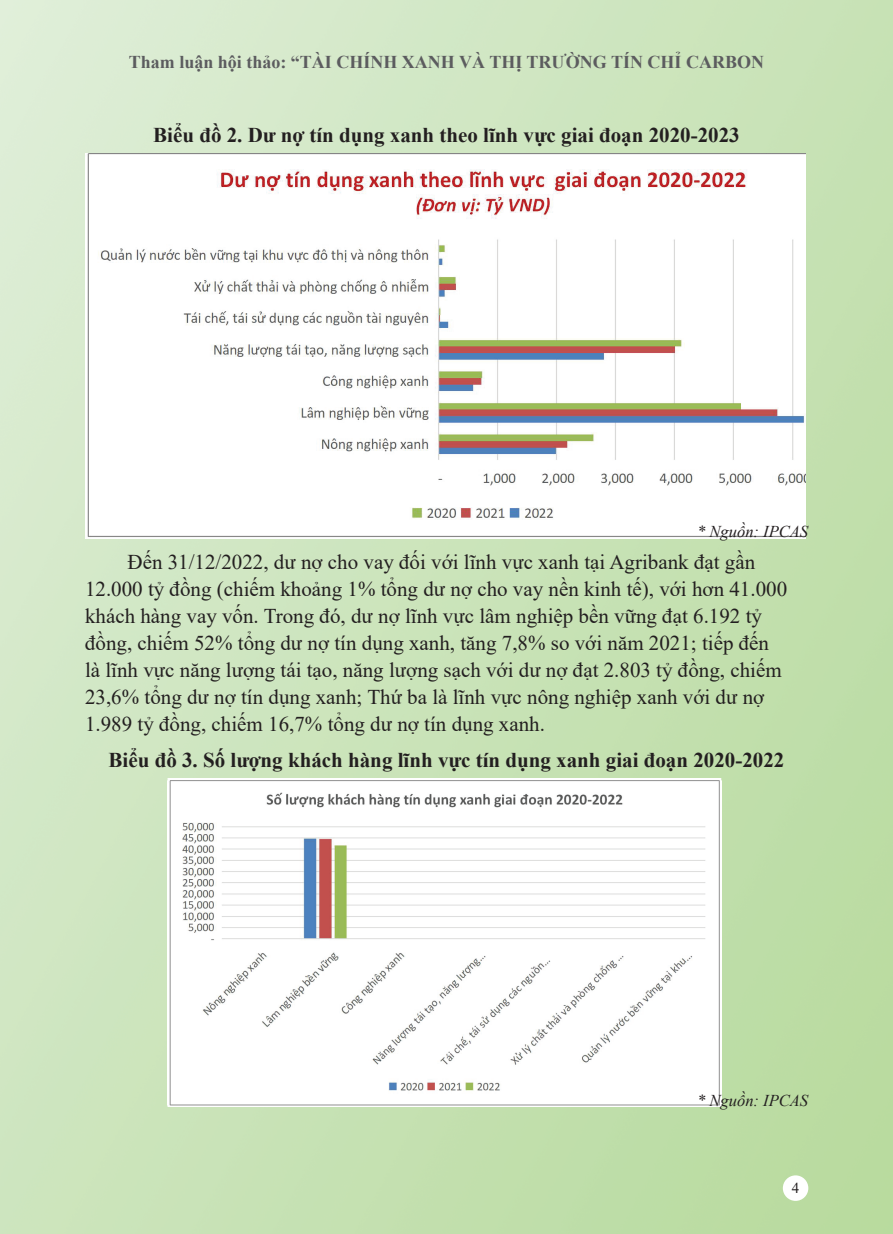
<style>
.page{position:relative;width:893px;height:1234px;background:#fff}
.page>*{position:absolute;margin:0;border:0;box-sizing:border-box;transform-origin:0 0}
.t1{font:21px/27px "Times New Roman";color:#231f20}
.t2{font:700 21px "Times New Roman";color:#231f20}
.t3{font:700 18px "Times New Roman";color:#5c5c5f}
.t4{font:18px "Minion Pro";color:#231f20}
.t5{font:italic 16.5px "Times New Roman";color:#231f20}
.t6{font:15px "Times New Roman";color:#231f20}
</style>
<div class="page">
<img style="left:0;top:0;width:893px;height:1233px">
<img style="left:85px;top:153px;width:720px;height:385px">
<img style="left:168px;top:778px;width:553px;height:327px">
<div style="left:783px;top:1174px;width:25px;height:26px;background:#fff;border-radius:50%"></div>
<p class="t3" style="left:129px;top:49px;width:637px">Tham luận hội thảo: “TÀI CHÍNH XANH VÀ THỊ TRƯỜNG TÍN CHỈ CARBON</p>
<p class="t2" style="left:153px;top:120px;width:588px">Biểu đồ 2. Dư nợ tín dụng xanh theo lĩnh vực giai đoạn 2020-2023</p>
<p class="t5" style="left:697px;top:520px;width:112px">* Nguồn: IPCAS</p>
<p class="t1" style="left:85px;top:548px;width:704px;text-indent:43px">Đến 31/12/2022, dư nợ cho vay đối với lĩnh vực xanh tại Agribank đạt gần 12.000 tỷ đồng (chiếm khoảng 1% tổng dư nợ cho vay nền kinh tế), với hơn 41.000 khách hàng vay vốn. Trong đó, dư nợ lĩnh vực lâm nghiệp bền vững đạt 6.192 tỷ đồng, chiếm 52% tổng dư nợ tín dụng xanh, tăng 7,8% so với năm 2021; tiếp đến là lĩnh vực năng lượng tái tạo, năng lượng sạch với dư nợ đạt 2.803 tỷ đồng, chiếm 23,6% tổng dư nợ tín dụng xanh; Thứ ba là lĩnh vực nông nghiệp xanh với dư nợ 1.989 tỷ đồng, chiếm 16,7% tổng dư nợ tín dụng xanh.</p>
<p class="t2" style="left:109px;top:744px;width:677px">Biểu đồ 3. Số lượng khách hàng lĩnh vực tín dụng xanh giai đoạn 2020-2022</p>
<p class="t5" style="left:697px;top:1088px;width:112px">* Nguồn: IPCAS</p>
<p class="t4" style="left:793px;top:1173px;width:16px">53</p>
<p class="t6" style="left:792px;top:1177px;width:9px">4</p>
</div>
